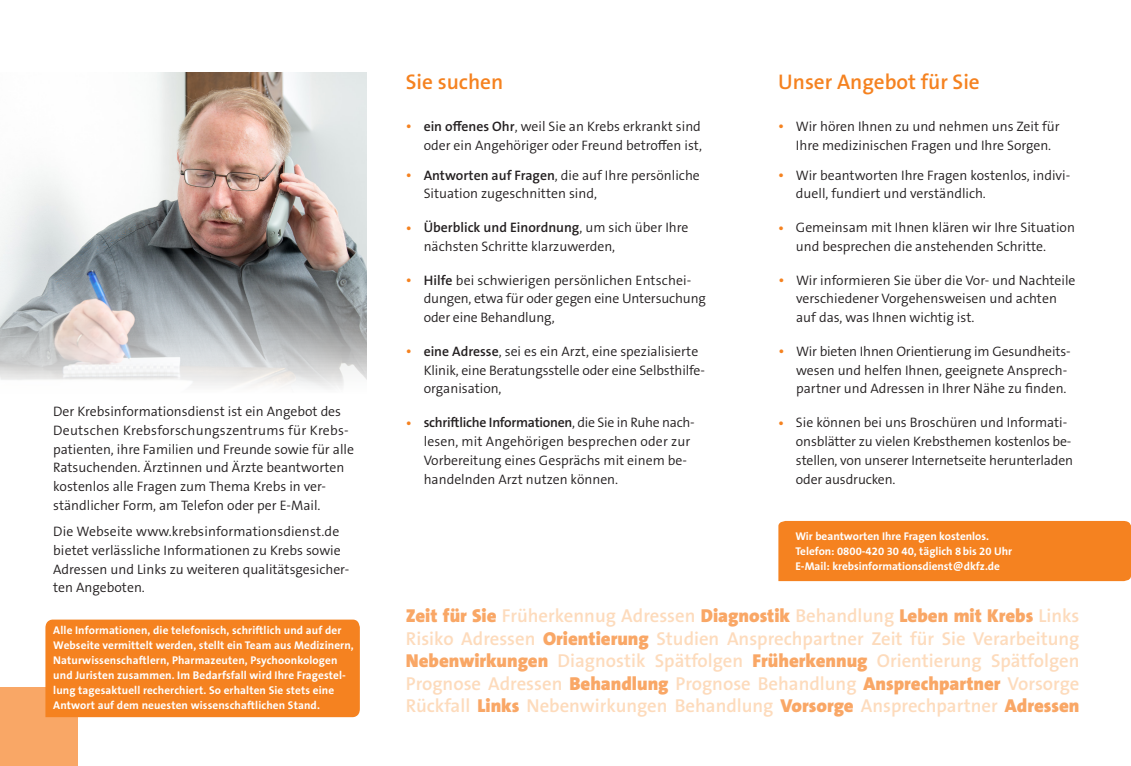
<style>
.page{position:relative;width:1131px;height:766px;background:#fff}
.page>*{position:absolute;margin:0;border:0;box-sizing:border-box;transform-origin:0 0}
.headline_innen{font:600 21.25px "The Sans B W6";color:#f58220}
.t1{font:600 18.75px/22.5px "The Sans B W6";color:#fddbbc;text-align:justify}
.Fließtext{font:300 13.75px/18.8px "The Sans B W4";color:#231f20}
.Fließtext-2{font:700 11.25px/15px "The Sans B W7";letter-spacing:.01em;color:#fff}
.Aufzählung_weiß_blau{font:700 11.25px "The Sans B W7";color:#fff}
.s1{font-family:"The Sans B W7";font-weight:700;font-size:22.5px;color:#f58220}
.s2{font-family:"The Sans B W6";font-weight:600}
.s3{font-family:"The Sans B W9";font-weight:900;color:#f9a766}
</style>
<div class="page">
<div style="left:778px;top:521px;width:352px;height:60px;background:#f58220"></div>
<img style="left:0;top:72px;width:367px;height:317px">
<div style="left:0;top:687px;width:78px;height:78px;background:#f9a766"></div>
<div style="left:45px;top:619px;width:315px;height:98px;background:#f58220"></div>
<p class="headline_innen" style="left:406px;top:69px;width:99px">Sie suchen</p>
<p class="headline_innen" style="left:778px;top:69px;width:203px">Unser Angebot für Sie</p>
<p class="Fließtext" style="left:406px;top:117px;width:297px;text-align:right"><span class="s1">·</span> <span class="s2">ein offenes Ohr</span>, weil Sie an Krebs erkrankt sind oder ein Angehöriger oder Freund betroffen ist,</p>
<p class="Fließtext" style="left:795px;top:117px;width:265px;text-indent:-18px"><span class="s1">·</span> Wir hören Ihnen zu und nehmen uns Zeit für<br>Ihre medizinischen Fragen und Ihre Sorgen.</p>
<p class="Fließtext" style="left:423px;top:165px;width:278px;text-indent:-18px"><span class="s1">·</span> <span class="s2">Antworten auf Fragen</span>, die auf Ihre persönliche<br>Situation zugeschnitten sind,</p>
<p class="Fließtext" style="left:795px;top:165px;width:276px;text-indent:-18px"><span class="s1">·</span> Wir beantworten Ihre Fragen kostenlos, indivi&shy;duell, fundiert und verständlich.</p>
<p class="Fließtext" style="left:423px;top:218px;width:266px;text-indent:-18px"><span class="s1">·</span> <span class="s2">Überblick und Einordnung</span>, um sich über Ihre nächsten Schritte klarzuwerden,</p>
<p class="Fließtext" style="left:795px;top:218px;width:280px;text-indent:-18px"><span class="s1">·</span> Gemeinsam mit Ihnen klären wir Ihre Situation und besprechen die anstehenden Schritte.</p>
<p class="Fließtext" style="left:423px;top:270px;width:284px;text-indent:-18px"><span class="s1">·</span> <span class="s2">Hilfe</span> bei schwierigen persönlichen Entschei&shy;dungen, etwa für oder gegen eine Untersuchung oder eine Behandlung,</p>
<p class="Fließtext" style="left:796px;top:270px;width:281px;text-indent:-18px"><span class="s1">·</span> Wir informieren Sie über die Vor- und Nachteile verschiedener Vorgehensweisen und achten auf das, was Ihnen wichtig ist.</p>
<p class="Fließtext" style="left:423px;top:342px;width:283px;text-indent:-18px"><span class="s1">·</span> <span class="s2">eine Adresse</span>, sei es ein Arzt, eine spezialisierte<br>Klinik, eine Beratungsstelle oder eine Selbsthilfe&shy;organisation,</p>
<p class="Fließtext" style="left:796px;top:342px;width:276px;text-indent:-18px"><span class="s1">·</span> Wir bieten Ihnen Orientierung im Gesundheits&shy;wesen und helfen Ihnen, geeignete Ansprech&shy;partner und Adressen in Ihrer Nähe zu finden.</p>
<p class="Fließtext" style="left:423px;top:413px;width:272px;text-indent:-18px"><span class="s1">·</span> <span class="s2">schriftliche Informationen</span>, die Sie in Ruhe nach&shy;lesen, mit Angehörigen besprechen oder zur Vorbereitung eines Gesprächs mit einem be&shy;handelnden Arzt nutzen können.</p>
<p class="Fließtext" style="left:795px;top:413px;width:279px;text-indent:-18px"><span class="s1">·</span> Sie können bei uns Broschüren und Informati&shy;onsblätter zu vielen Krebsthemen kostenlos be&shy;stellen, von unserer Internetseite herunterladen oder ausdrucken.</p>
<p class="Fließtext" style="left:53px;top:402px;width:297px">Der Krebsinformationsdienst ist ein Angebot des<br>Deutschen Krebsforschungszentrums für Krebs-</p>
<p class="Fließtext" style="left:53px;top:439px;width:302px">patienten, ihre Familien und Freunde sowie für alle Ratsuchenden. Ärztinnen und Ärzte beantworten kostenlos alle Fragen zum Thema Krebs in ver&shy;ständlicher Form, am Telefon oder per E-Mail.</p>
<p class="Fließtext" style="left:53px;top:522px;width:297px">Die Webseite www.krebsinformationsdienst.de bietet verlässliche Informationen zu Krebs sowie Adressen und Links zu weiteren qualitätsgesicher&shy;ten Angeboten.</p>
<p class="Aufzählung_weiß_blau" style="left:795px;top:528px;width:195px">Wir beantworten Ihre Fragen kostenlos.</p>
<p class="Aufzählung_weiß_blau" style="left:795px;top:543px;width:218px">Telefon: 0800-420 30 40, täglich 8bis 20 Uhr</p>
<p class="Aufzählung_weiß_blau" style="left:795px;top:558px;width:206px">E-Mail: krebsinformationsdienst@dkfz.de</p>
<p class="Fließtext-2" style="left:53px;top:622px;width:302px">Alle Informationen, die telefonisch, schriftlich und auf der<br>Webseite vermittelt werden, stellt ein Team aus Medizinern,<br>Naturwissenschaftlern, Pharmazeuten, Psychoonkologen</p>
<p class="Fließtext-2" style="left:53px;top:667px;width:294px">und Juristen zusammen. Im Bedarfsfall wird Ihre Fragestel&shy;lung tagesaktuell recherchiert. So erhalten Sie stets eine<br>Antwort auf dem neuesten wissenschaftlichen Stand.</p>
<p class="t1" style="left:406px;top:604px;width:675px"><span class="s3">Zeit für Sie</span> Früherkennug Adressen <span class="s3">Diagnostik</span> Behandlung <span class="s3">Leben mit Krebs</span> Links Risiko Adressen <span class="s3">Orientierung</span> Studien Ansprechpartner Zeit für Sie Verarbeitung <span class="s3">Nebenwirkungen</span> Diagnostik Spätfolgen <span class="s3">Früherkennug</span> Orientierung Spätfolgen Prognose Adressen <span class="s3">Behandlung</span> Prognose Behandlung <span class="s3">Ansprechpartner</span> Vorsorge Rückfall <span class="s3">Links</span> Nebenwirkungen Behandlung <span class="s3">Vorsorge</span> Ansprechpartner <span class="s3">Adressen</span></p>
</div>
